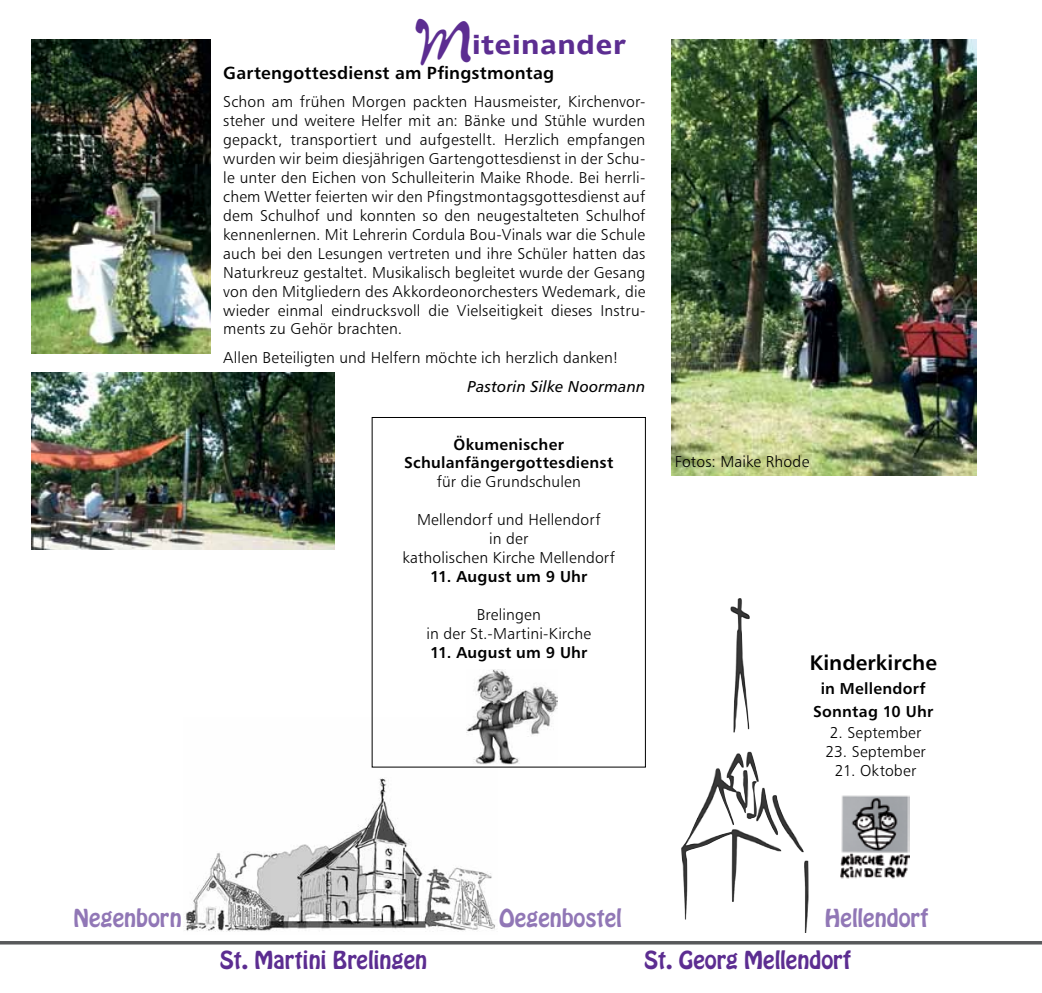
<style>
.page{position:relative;width:1042px;height:993px;background:#fff}
.page>*{position:absolute;margin:0;border:0;box-sizing:border-box;transform-origin:0 0}
.t1{font:24.5px "Humanist 970 BT Bold C";color:#5c2d91}
.t2{font:21.88px "Hobo Std";color:#5c2d91}
.t3{font:21.88px "Hobo Std";color:#9177b6}
.t4{font:21px "Humanist 777 BT Bold B";letter-spacing:.005em;color:#000}
.t5{font:17.5px "Humanist 777 BT Bold B";letter-spacing:.01em;color:#000}
.t6{font:15.75px/18.9px "Humanist 777 BT Light B";letter-spacing:.01em;color:#000;text-align:center}
.t7{font:15.75px/18.9px "Humanist 777 BT Bold B";letter-spacing:.015em;color:#000;text-align:center}
.t8{font:15.75px "Humanist 777 BT Italic B";letter-spacing:.01em;color:#000}
.s1{font-family:"Juliet";font-size:42px}
</style>
<div class="page">
<img style="left:681px;top:598px;width:127px;height:334px">
<hr style="left:0;top:941px;width:1042px;height:3px;background:#58595b">
<img style="left:183px;top:716px;width:314px;height:216px">
<img style="left:32px;top:40px;width:179px;height:313px">
<img style="left:671px;top:40px;width:305px;height:435px">
<img style="left:31px;top:372px;width:304px;height:177px">
<div style="left:372px;top:417px;width:274px;height:350px;border:1px solid #000"></div>
<img style="left:466px;top:669px;width:91px;height:95px">
<img style="left:841px;top:795px;width:68px;height:84px">
<h1 class="t1" style="left:416px;top:28px;width:212px"><span class="s1">M</span>iteinander</h1>
<p class="t5" style="left:223px;top:61px;width:332px">Gartengottesdienst am Pfingstmontag</p>
<p class="t6" style="left:223px;top:92px;width:424px;text-align:justify">Schon am frühen Morgen packten Hausmeister, Kirchenvor&shy;steher und weitere Helfer mit an: Bänke und Stühle wurden gepackt, transportiert und aufgestellt. Herzlich empfangen wurden wir beim diesjährigen Gartengottesdienst in der Schu&shy;le unter den Eichen von Schulleiterin Maike Rhode. Bei herrli&shy;chem Wetter feierten wir den Pfingstmontagsgottesdienst auf dem Schulhof und konnten so den neugestalteten Schulhof kennenlernen. Mit Lehrerin Cordula Bou-Vinals war die Schule auch bei den Lesungen vertreten und ihre Schüler hatten das Naturkreuz gestaltet. Musikalisch begleitet wurde der Gesang von den Mitgliedern des Akkordeonorchesters Wedemark, die wieder einmal eindrucksvoll die Vielseitigkeit dieses Instru&shy;ments zu Gehör brachten.</p>
<p class="t6" style="left:223px;top:348px;width:397px">Allen Beteiligten und Helfern möchte ich herzlich danken!</p>
<p class="t8" style="left:467px;top:376px;width:179px">Pastorin Silke Noormann</p>
<p class="t7" style="left:404px;top:434px;width:211px">Ökumenischer<br>Schulanfängergottesdienst</p>
<p class="t6" style="left:437px;top:472px;width:146px">für die Grundschulen</p>
<p class="t6" style="left:402px;top:510px;width:214px">Mellendorf und Hellendorf<br>in der<br>katholischen Kirche Mellendorf</p>
<p class="t7" style="left:430px;top:566px;width:159px">11. August um 9 Uhr</p>
<p class="t6" style="left:426px;top:604px;width:166px">Brelingen<br>in der St.-Martini-Kirche</p>
<p class="t7" style="left:430px;top:642px;width:159px">11. August um 9 Uhr</p>
<p class="t6" style="left:675px;top:452px;width:136px">Fotos: Maike Rhode</p>
<h3 class="t4" style="left:810px;top:649px;width:129px">Kinderkirche</h3>
<p class="t7" style="left:813px;top:675px;width:121px;line-height:23.1px">in Mellendorf<br>Sonntag 10 Uhr</p>
<p class="t6" style="left:830px;top:722px;width:93px">2. September</p>
<p class="t6" style="left:825px;top:741px;width:102px">23. September</p>
<p class="t6" style="left:835px;top:760px;width:83px">21. Oktober</p>
<h2 class="t3" style="left:74px;top:902px;width:110px">Negenborn</h2>
<h2 class="t3" style="left:499px;top:902px;width:124px">Oegenbostel</h2>
<h2 class="t3" style="left:825px;top:902px;width:105px">Hellendorf</h2>
<h2 class="t2" style="left:220px;top:944px;width:209px">St. Martini Brelingen</h2>
<h2 class="t2" style="left:644px;top:944px;width:208px">St. Georg Mellendorf</h2>
</div>
